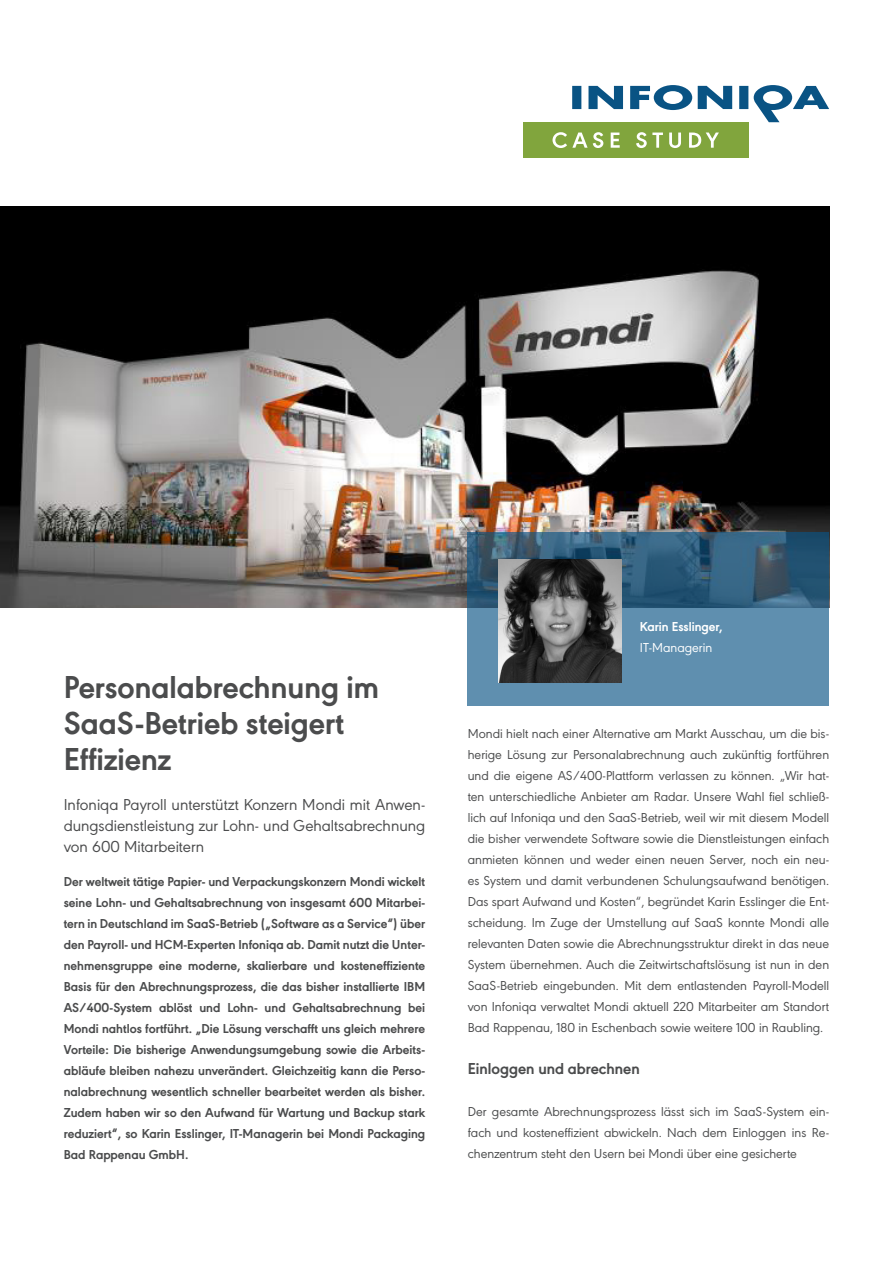
<style>
.page{position:relative;width:893px;height:1263px;background:#fff}
.page>*{position:absolute;margin:0;border:0;box-sizing:border-box;transform-origin:0 0}
.t1{font:700 33px/36px "URW Geometric";color:#4b4c4d}
.t2{font:16.5px/21px "URW Geometric";color:#4b4c4d;text-align:justify}
.t3{font:700 16.5px "URW Geometric";color:#4b4c4d}
.t4{font:13.5px/21px "URW Geometric";color:#4b4c4d;text-align:justify}
.t5{font:700 13.5px/21px "URW Geometric";color:#4b4c4d;text-align:justify}
.t6{font:700 13.5px "URW Geometric";color:#fff}
.t7{font:13.5px "URW Geometric";color:#fff}
</style>
<div class="page">
<img style="left:0;top:206px;width:829px;height:401px">
<svg style="left:468px;top:533px;width:361px;height:173px;background:#4a7896"></svg>
<svg style="left:572px;top:85px;width:257px;height:37px"></svg>
<div style="left:523px;top:122px;width:225px;height:36px;background:#81a53d"></div>
<svg style="left:552px;top:132px;width:167px;height:16px"></svg>
<img style="left:499px;top:559px;width:123px;height:123px">
<p class="t1" style="left:64px;top:666px;width:317px">Personalabrechnung im<br>SaaS-Betrieb steigert</p>
<p class="t1" style="left:64px;top:738px;width:109px">Effizienz</p>
<p class="t2" style="left:64px;top:793px;width:363px">Infoniqa Payroll unterstützt Konzern Mondi mit Anwen&shy;dungsdienstleistung zur Lohn- und Gehaltsabrechnung von 600 Mitarbeitern</p>
<p class="t5" style="left:64px;top:870px;width:363px">Der weltweit tätige Papier- und Verpackungskonzern Mondi wickelt seine Lohn- und Gehaltsabrechnung von insgesamt 600 Mitarbei&shy;tern in Deutschland im SaaS-Betrieb („Software as a Service“) über den Payroll- und HCM-Experten Infoniqa ab. Damit nutzt die Unter&shy;nehmensgruppe eine moderne, skalierbare und kosteneffiziente Basis für den Abrechnungsprozess, die das bisher installierte IBM AS/400-System ablöst und Lohn- und Gehaltsabrechnung bei Mondi nahtlos fortführt. „Die Lösung verschafft uns gleich mehrere Vorteile: Die bisherige Anwendungsumgebung sowie die Arbeits&shy;abläufe bleiben nahezu unverändert. Gleichzeitig kann die Perso&shy;nalabrechnung wesentlich schneller bearbeitet werden als bisher.<br>Zudem haben wir so den Aufwand für Wartung und Backup stark reduziert“, so Karin Esslinger, IT-Managerin bei Mondi Packaging Bad Rappenau GmbH.</p>
<p class="t6" style="left:640px;top:617px;width:84px">Karin Esslinger,</p>
<p class="t7" style="left:640px;top:638px;width:74px">IT-Managerin</p>
<p class="t4" style="left:468px;top:722px;width:363px">Mondi hielt nach einer Alternative am Markt Ausschau, um die bis&shy;herige Lösung zur Personalabrechnung auch zukünftig fortführen und die eigene AS/400-Plattform verlassen zu können. „Wir hat&shy;ten unterschiedliche Anbieter am Radar. Unsere Wahl fiel schließ&shy;lich auf Infoniqa und den SaaS-Betrieb, weil wir mit diesem Modell die bisher verwendete Software sowie die Dienstleistungen einfach anmieten können und weder einen neuen Server, noch ein neu&shy;es System und damit verbundenen Schulungsaufwand benötigen.<br>Das spart Aufwand und Kosten“, begründet Karin Esslinger die Ent&shy;scheidung. Im Zuge der Umstellung auf SaaS konnte Mondi alle relevanten Daten sowie die Abrechnungsstruktur direkt in das neue System übernehmen. Auch die Zeitwirtschaftslösung ist nun in den SaaS-Betrieb eingebunden. Mit dem entlastenden Payroll-Modell von Infoniqa verwaltet Mondi aktuell 220 Mitarbeiter am Standort Bad Rappenau, 180 in Eschenbach sowie weitere 100 in Raubling.</p>
<p class="t3" style="left:468px;top:1056px;width:174px">Einloggen und abrechnen</p>
<p class="t4" style="left:468px;top:1100px;width:363px">Der gesamte Abrechnungsprozess lässt sich im SaaS-System ein&shy;fach und kosteneffizient abwickeln. Nach dem Einloggen ins Re&shy;chenzentrum steht den Usern bei Mondi über eine gesicherte</p>
</div>
